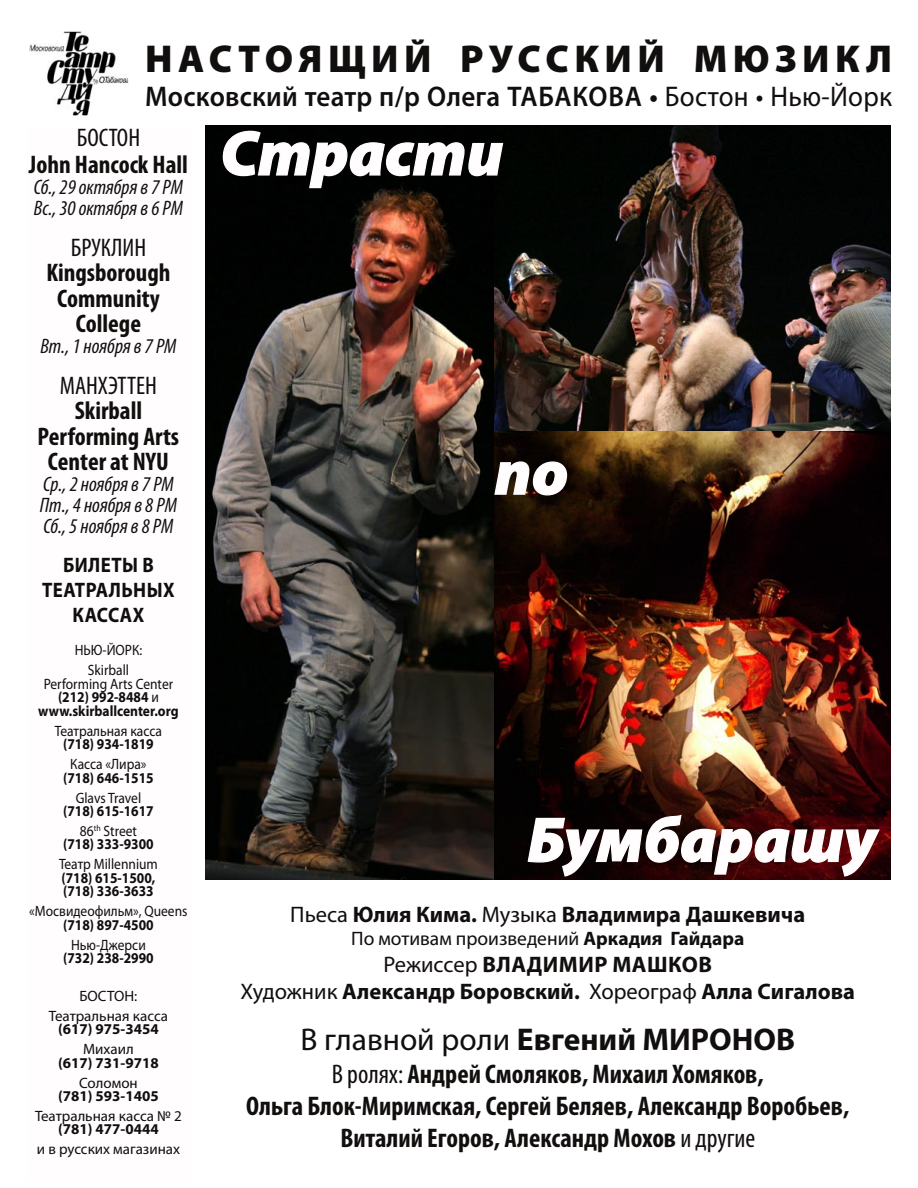
<style>
.page{position:relative;width:918px;height:1188px;background:#fff}
.page>*{position:absolute;margin:0;border:0;box-sizing:border-box;transform-origin:0 0}
.t1{font:italic 900 63.75px "Myriad Pro";color:#fffdfd}
.t2{font:900 39px "Myriad Pro";letter-spacing:.14em;color:#100f0e}
.t3{font:700 31.5px "Myriad Pro";color:#100f0e}
.t4{font:600 28.5px "Myriad Pro";letter-spacing:.01em;color:#100f0e;scale:.95 1}
.t5{font:700 condensed 27px "Myriad Pro";color:#100f0e}
.t6{font:700 condensed 25.5px/25.5px "Myriad Pro";color:#100f0e;text-align:center}
.t7{font:condensed 25.5px "Myriad Pro";color:#100f0e}
.t8{font:700 22.5px "Myriad Pro";color:#100f0e}
.t9{font:700 22.5px "Myriad Pro";letter-spacing:.02em;color:#100f0e}
.t10{font:italic condensed 21px "Myriad Pro";color:#100f0e}
.t11{font:700 21px "Myriad Pro";letter-spacing:.02em;color:#100f0e;scale:.9 1}
.t12{font:19.5px "Myriad Pro";color:#100f0e}
.t13{font:700 15px/13.5px "Myriad Pro";color:#100f0e;text-align:center;scale:.9 1}
.t14{font:15px/13.5px "Myriad Pro";color:#100f0e;text-align:center;scale:.9 1}
.t15{font:15px/13.5px "Myriad Pro";color:#100f0e;text-align:center}
.t16{font:700 15px/13.5px "Myriad Pro";color:#100f0e;text-align:center}
.s1{font-weight:400}
.s2{font-weight:700}
</style>
<div class="page">
<img style="left:32px;top:33px;width:95px;height:81px">
<div style="left:30px;top:31px;width:99px;height:85px;border:1px solid #fffdfd"></div>
<img style="left:206px;top:126px;width:291px;height:754px">
<img style="left:495px;top:126px;width:396px;height:306px">
<img style="left:495px;top:432px;width:396px;height:447px">
<svg style="left:222px;top:130px;width:282px;height:59px;background:#1a1b1a"></svg>
<svg style="left:494px;top:461px;width:74px;height:35px;background:#382f29"></svg>
<svg style="left:527px;top:814px;width:354px;height:63px;background:#3f1c1d"></svg>
<p class="t2" style="left:145px;top:37px;width:748px">НАСТОЯЩИЙ РУССКИЙ МЮЗИКЛ</p>
<p class="t4" style="left:145px;top:80px;width:788px">Московский театр п/р Олега ТАБАКОВА • <span class="s1">Бостон • Нью-Йорк</span></p>
<p class="t7" style="left:77px;top:124px;width:65px">БОСТОН</p>
<p class="t6" style="left:29px;top:152px;width:160px">John Hancock Hall</p>
<p class="t10" style="left:34px;top:176px;width:151px">Сб., 29 октября в 7 PM</p>
<p class="t10" style="left:34px;top:197px;width:151px">Вс., 30 октября в 6 PM</p>
<p class="t7" style="left:71px;top:233px;width:77px">БРУКЛИН</p>
<p class="t6" style="left:46px;top:260px;width:126px">Kingsborough</p>
<p class="t6" style="left:57px;top:286px;width:104px">Community</p>
<p class="t6" style="left:76px;top:311px;width:67px">College</p>
<p class="t10" style="left:40px;top:335px;width:138px">Вт., 1 ноября в 7 PM</p>
<p class="t7" style="left:60px;top:371px;width:99px">МАНХЭТТЕН</p>
<p class="t6" style="left:75px;top:398px;width:69px">Skirball</p>
<p class="t6" style="left:38px;top:424px;width:143px">Performing Arts<br>Center at NYU</p>
<p class="t10" style="left:43px;top:473px;width:132px">Ср., 2ноября в 7 PM</p>
<p class="t10" style="left:40px;top:494px;width:139px">Пт., 4ноября в 8 PM</p>
<p class="t10" style="left:43px;top:515px;width:131px">Сб., 5ноября в 8PM</p>
<p class="t11" style="left:63px;top:553px;width:102px">БИЛЕТЫ В</p>
<p class="t11" style="left:42px;top:578px;width:149px">ТЕАТРАЛЬНЫХ</p>
<p class="t11" style="left:73px;top:603px;width:81px">КАССАХ</p>
<p class="t14" style="left:75px;top:644px;width:76px">НЬЮ-ЙОРК:</p>
<p class="t14" style="left:44px;top:664px;width:145px">Skirball<br>Performing Arts Center</p>
<p class="t13" style="left:58px;top:691px;width:114px">(212) 992-8484 <span class="s1">и</span></p>
<p class="t13" style="left:38px;top:704px;width:157px">www.skirballcenter.org</p>
<p class="t14" style="left:55px;top:724px;width:120px">Театральная касса</p>
<p class="t13" style="left:63px;top:738px;width:102px">(718) 934-1819</p>
<p class="t13" style="left:63px;top:758px;width:102px"><span class="s1">Касса «Лира» </span>(718) 646-1515</p>
<p class="t13" style="left:63px;top:791px;width:102px"><span class="s1">Glavs Travel </span>(718) 615-1617</p>
<p class="t13" style="left:63px;top:824px;width:102px"><span class="s1">86</span><sup>th</sup> <span class="s1">Street </span>(718) 333-9300</p>
<p class="t14" style="left:59px;top:858px;width:111px">Театр Millennium</p>
<p class="t13" style="left:61px;top:871px;width:106px">(718) 615-1500,</p>
<p class="t13" style="left:63px;top:885px;width:102px">(718) 336-3633</p>
<p class="t14" style="left:29px;top:905px;width:177px">«Мосвидеофильм», Queens</p>
<p class="t13" style="left:63px;top:918px;width:102px">(718) 897-4500</p>
<p class="t13" style="left:63px;top:938px;width:102px"><span class="s1">Нью-Джерси </span>(732) 238-2990</p>
<p class="t15" style="left:80px;top:989px;width:59px">БОСТОН:</p>
<p class="t15" style="left:49px;top:1009px;width:120px">Театральная касса <span class="s2">(617) 975-3454</span></p>
<p class="t16" style="left:58px;top:1043px;width:102px"><span class="s1">Михаил<br></span>(617) 731-9718</p>
<p class="t16" style="left:58px;top:1076px;width:102px"><span class="s1">Соломон<br></span>(781) 593-1405</p>
<p class="t15" style="left:35px;top:1109px;width:148px">Театральная касса № 2 <span class="s2">(781) 477-0444</span></p>
<p class="t15" style="left:37px;top:1143px;width:145px">и в русских магазинах</p>
<p class="t1" style="left:220px;top:118px;width:285px">Страсти</p>
<p class="t1" style="left:495px;top:437px;width:75px">по</p>
<p class="t1" style="left:527px;top:804px;width:351px">Бумбарашу</p>
<p class="t8" style="left:290px;top:902px;width:516px"><span class="s1">Пьеса</span> Юлия Кима. <span class="s1">Музыка</span> Владимира Дашкевича</p>
<p class="t12" style="left:351px;top:928px;width:395px">По мотивам произведений <span class="s2">Аркадия Гайдара</span></p>
<p class="t9" style="left:383px;top:952px;width:330px"><span class="s1">Режиссер</span> ВЛАДИМИР МАШКОВ</p>
<p class="t8" style="left:241px;top:979px;width:616px"><span class="s1">Художник</span> Александр Боровский. <span class="s1">Хореограф</span> Алла Сигалова</p>
<p class="t3" style="left:300px;top:1022px;width:496px"><span class="s1">В главной роли</span> Евгений МИРОНОВ</p>
<p class="t5" style="left:332px;top:1059px;width:434px"><span class="s1">В ролях:</span> Андрей Смоляков, Михаил Хомяков,</p>
<p class="t5" style="left:246px;top:1091px;width:605px">Ольга Блок-Миримская, Сергей Беляев, Александр Воробьев,</p>
<p class="t5" style="left:340px;top:1124px;width:416px">Виталий Егоров, Александр Мохов <span class="s1">и другие</span></p>
</div>
